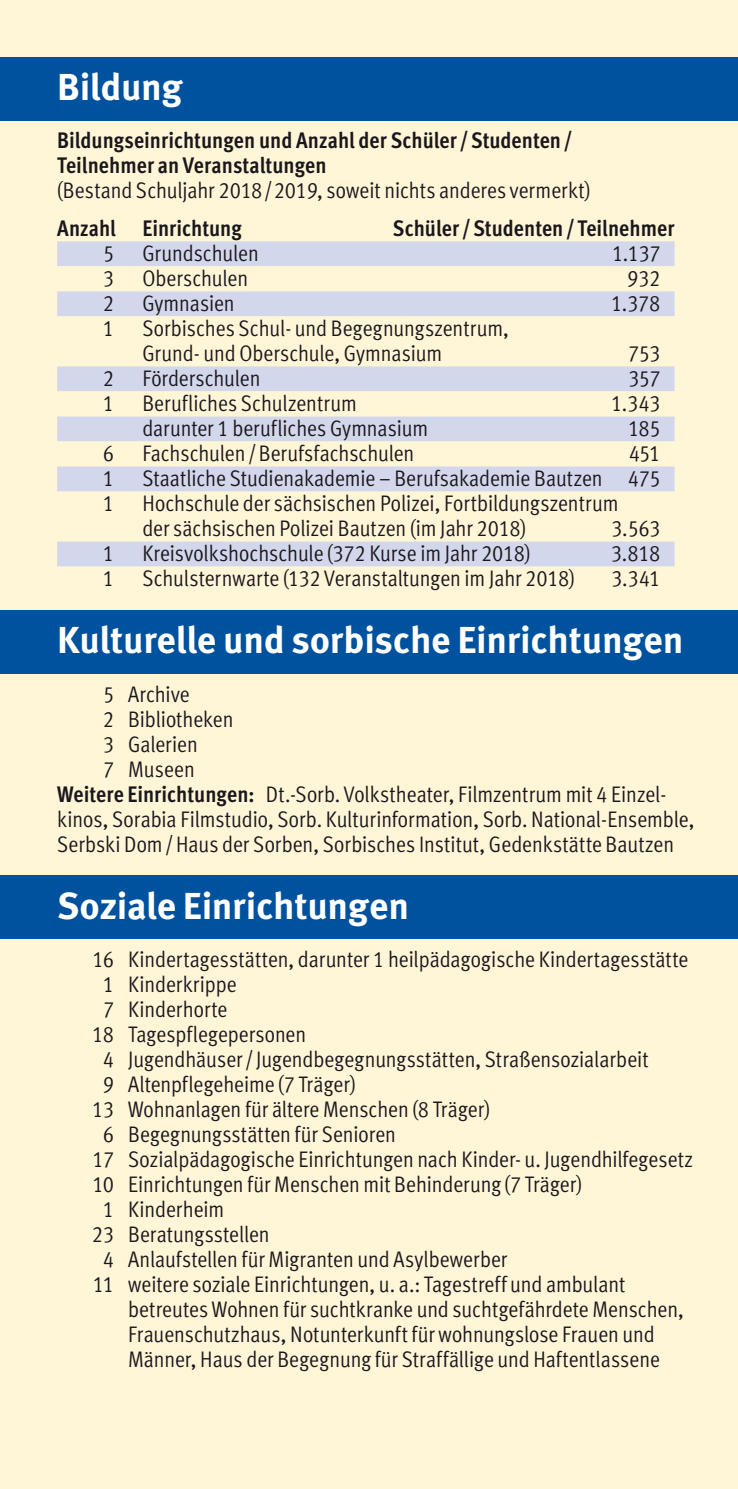
<style>
.page{position:relative;width:738px;height:1489px;background:#fff}
.page>*{position:absolute;margin:0;border:0;box-sizing:border-box;transform-origin:0 0}
.t1{font:700 37.5px "Meta Pro";letter-spacing:-.01em;color:#fff}
.t2{font:22.5px/25px "Meta Cond Normal LF";letter-spacing:-.005em;color:#1a171c}
.t3{font:22.5px/25px "Meta Cond Bold LF";color:#1a171c}
.s1{font-family:"Meta Cond Bold LF"}
</style>
<div class="page">
<div style="left:0;top:0;width:737px;height:1488px;background:#fff5d7"></div>
<div style="left:0;top:610px;width:737px;height:63px;background:#00519e"></div>
<div style="left:0;top:57px;width:737px;height:63px;background:#00519e"></div>
<div style="left:57px;top:241px;width:617px;height:25px;background:#d3d7eb"></div>
<div style="left:57px;top:291px;width:617px;height:25px;background:#d3d7eb"></div>
<div style="left:57px;top:366px;width:617px;height:25px;background:#d3d7eb"></div>
<div style="left:57px;top:416px;width:617px;height:25px;background:#d3d7eb"></div>
<div style="left:57px;top:466px;width:617px;height:25px;background:#d3d7eb"></div>
<div style="left:57px;top:541px;width:617px;height:25px;background:#d3d7eb"></div>
<div style="left:0;top:875px;width:737px;height:64px;background:#00519e"></div>
<h1 class="t1" style="left:57px;top:63px;width:127px">Bildung</h1>
<p class="t3" style="left:57px;top:128px;width:516px">Bildungseinrichtungen und Anzahl der Schüler / Studenten /<br>Teilnehmer an Veranstaltungen</p>
<p class="t2" style="left:57px;top:178px;width:534px">(Bestand Schuljahr 2018 / 2019, soweit nichts anderes vermerkt)</p>
<p class="t3" style="left:57px;top:215px;width:186px">Anzahl Einrichtung</p>
<p class="t3" style="left:392px;top:215px;width:283px">Schüler / Studenten / Teilnehmer</p>
<p class="t2" style="left:103px;top:240px;width:13px">5</p>
<p class="t2" style="left:142px;top:240px;width:118px">Grundschulen</p>
<p class="t2" style="left:611px;top:240px;width:50px">1.137</p>
<p class="t2" style="left:103px;top:265px;width:13px">3</p>
<p class="t2" style="left:142px;top:265px;width:107px">Oberschulen</p>
<p class="t2" style="left:626px;top:265px;width:35px">932</p>
<p class="t2" style="left:103px;top:290px;width:13px">2</p>
<p class="t2" style="left:142px;top:290px;width:94px">Gymnasien</p>
<p class="t2" style="left:610px;top:290px;width:51px">1.378</p>
<p class="t2" style="left:103px;top:315px;width:13px">1</p>
<p class="t2" style="left:142px;top:315px;width:368px">Sorbisches Schul- und Begegnungszentrum,<br>Grund- und Oberschule, Gymnasium</p>
<p class="t2" style="left:627px;top:340px;width:34px">753</p>
<p class="t2" style="left:103px;top:365px;width:13px">2</p>
<p class="t2" style="left:142px;top:365px;width:119px">Förderschulen</p>
<p class="t2" style="left:627px;top:365px;width:34px">357</p>
<p class="t2" style="left:103px;top:390px;width:13px">1</p>
<p class="t2" style="left:142px;top:390px;width:216px">Berufliches Schulzentrum</p>
<p class="t2" style="left:610px;top:390px;width:51px">1.343</p>
<p class="t2" style="left:142px;top:415px;width:287px">darunter 1 berufliches Gymnasium</p>
<p class="t2" style="left:627px;top:415px;width:34px">185</p>
<p class="t2" style="left:103px;top:440px;width:13px">6</p>
<p class="t2" style="left:142px;top:440px;width:273px">Fachschulen / Berufsfachschulen</p>
<p class="t2" style="left:628px;top:440px;width:33px">451</p>
<p class="t2" style="left:103px;top:465px;width:13px">1</p>
<p class="t2" style="left:142px;top:465px;width:519px">Staatliche Studienakademie – Berufsakademie Bautzen 475</p>
<p class="t2" style="left:103px;top:490px;width:13px">1</p>
<p class="t2" style="left:142px;top:490px;width:477px">Hochschule der sächsischen Polizei, Fortbildungszentrum der sächsischen Polizei Bautzen (im Jahr 2018)</p>
<p class="t2" style="left:610px;top:515px;width:51px">3.563</p>
<p class="t2" style="left:103px;top:540px;width:13px">1</p>
<p class="t2" style="left:142px;top:540px;width:389px">Kreisvolkshochschule (372 Kurse im Jahr 2018)</p>
<p class="t2" style="left:610px;top:540px;width:51px">3.818</p>
<p class="t2" style="left:103px;top:565px;width:13px">1</p>
<p class="t2" style="left:142px;top:565px;width:433px">Schulsternwarte (132 Veranstaltungen im Jahr 2018)</p>
<p class="t2" style="left:610px;top:565px;width:51px">3.341</p>
<h1 class="t1" style="left:57px;top:616px;width:627px">Kulturelle und sorbische Einrichtungen</h1>
<p class="t2" style="left:103px;top:681px;width:88px">5 Archive</p>
<p class="t2" style="left:103px;top:706px;width:132px">2 Bibliotheken</p>
<p class="t2" style="left:103px;top:731px;width:96px">3 Galerien</p>
<p class="t2" style="left:103px;top:756px;width:94px">7 Museen</p>
<p class="t2" style="left:57px;top:781px;width:610px"><span class="s1">Weitere Einrichtungen:</span> Dt.-Sorb. Volkstheater, Filmzentrum mit 4 Einzel-</p>
<p class="t2" style="left:57px;top:806px;width:638px">kinos, Sorabia Filmstudio, Sorb. Kulturinformation, Sorb. National-Ensemble,</p>
<p class="t2" style="left:57px;top:831px;width:618px">Serbski Dom / Haus der Sorben, Sorbisches Institut, Gedenkstätte Bautzen</p>
<h1 class="t1" style="left:57px;top:882px;width:353px">Soziale Einrichtungen</h1>
<p class="t2" style="left:92px;top:946px;width:597px">16 Kindertagesstätten, darunter 1 heilpädagogische Kindertagesstätte</p>
<p class="t2" style="left:103px;top:971px;width:135px">1 Kinderkrippe</p>
<p class="t2" style="left:103px;top:996px;width:126px">7 Kinderhorte</p>
<p class="t2" style="left:92px;top:1021px;width:215px">18 Tagespflegepersonen</p>
<p class="t2" style="left:103px;top:1046px;width:547px">4 Jugendhäuser / Jugendbegegnungsstätten, Straßensozialarbeit</p>
<p class="t2" style="left:103px;top:1071px;width:254px">9 Altenpflegeheime (7 Träger)</p>
<p class="t2" style="left:92px;top:1096px;width:399px">13 Wohnanlagen für ältere Menschen (8 Träger)</p>
<p class="t2" style="left:103px;top:1121px;width:294px">6 Begegnungsstätten für Senioren</p>
<p class="t2" style="left:92px;top:1146px;width:601px">17 Sozialpädagogische Einrichtungen nach Kinder- u. Jugendhilfegesetz</p>
<p class="t2" style="left:92px;top:1171px;width:490px">10 Einrichtungen für Menschen mit Behinderung (7 Träger)</p>
<p class="t2" style="left:103px;top:1196px;width:123px">1 Kinderheim</p>
<p class="t2" style="left:92px;top:1221px;width:179px">23 Beratungsstellen</p>
<p class="t2" style="left:103px;top:1246px;width:406px">4 Anlaufstellen für Migranten und Asylbewerber</p>
<p class="t2" style="left:93px;top:1271px;width:534px">11 weitere soziale Einrichtungen, u. a.: Tagestreff und ambulant</p>
<p class="t2" style="left:128px;top:1296px;width:557px">betreutes Wohnen für suchtkranke und suchtgefährdete Menschen,</p>
<p class="t2" style="left:128px;top:1321px;width:527px">Frauenschutzhaus, Notunterkunft für wohnungslose Frauen und</p>
<p class="t2" style="left:128px;top:1346px;width:533px">Männer, Haus der Begegnung für Straffällige und Haftentlassene</p>
</div>
